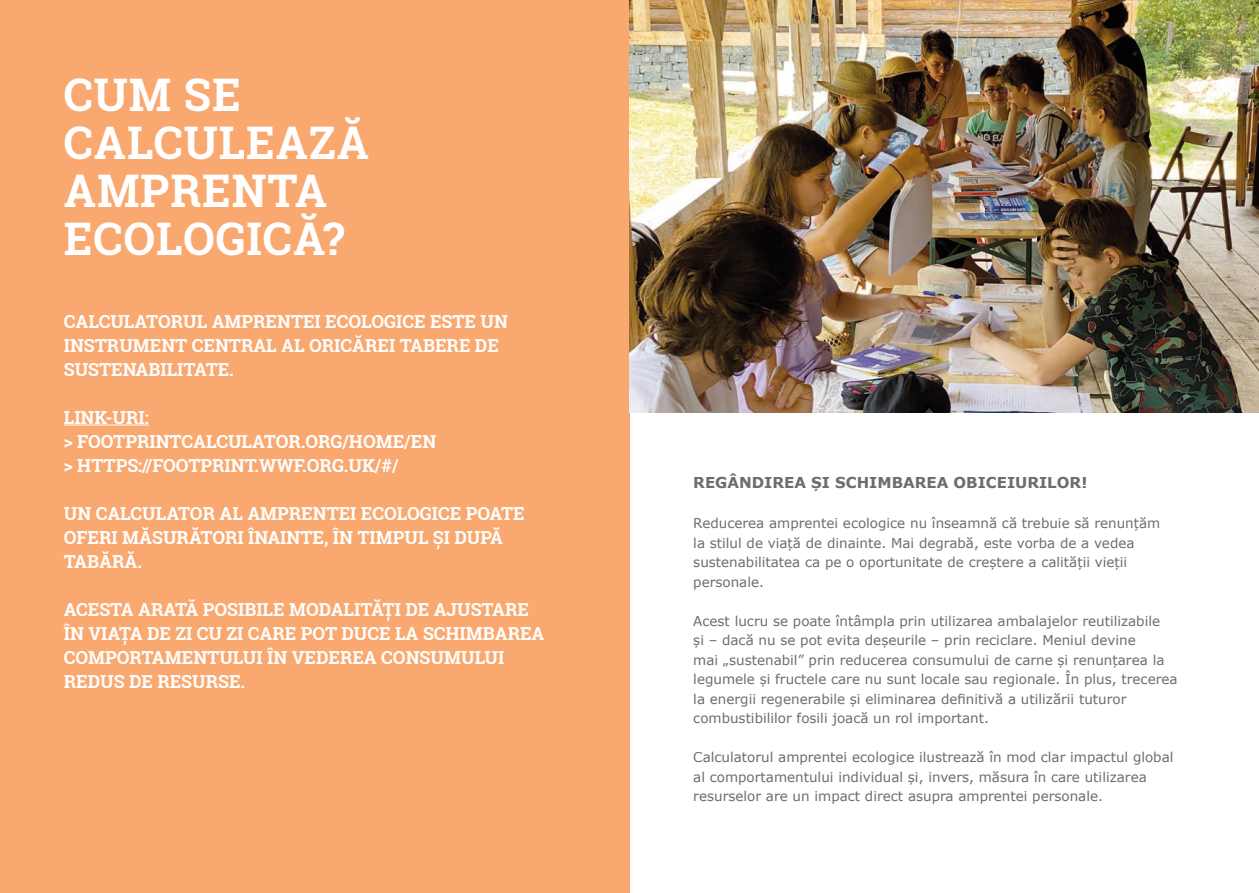
<style>
.page{position:relative;width:1259px;height:893px;background:#fff}
.page>*{position:absolute;margin:0;border:0;box-sizing:border-box;transform-origin:0 0}
.t1{font:700 45px/48px "Roboto Slab";letter-spacing:.02em;color:#fff}
.t2{font:700 18px/24px "Roboto Slab";color:#fff}
.t3{font:700 15px "Verdana";color:#6c6d70}
.t4{font:13.5px/19.5px "Verdana";color:#6c6d70}
</style>
<div class="page">
<div style="left:0;top:0;width:629px;height:893px;background:#f9a86f"></div>
<hr style="left:64px;top:425px;width:85px;height:1px;background:#fff">
<img style="left:629px;top:0;width:630px;height:412px">
<p class="t1" style="left:64px;top:70px;width:307px">CUM SE<br>CALCULEAZĂ<br>AMPRENTA<br>ECOLOGICĂ?</p>
<p class="t2" style="left:64px;top:309px;width:446px">CALCULATORUL AMPRENTEI ECOLOGICE ESTE UN<br>INSTRUMENT CENTRAL AL ORICĂREI TABERE DE<br>SUSTENABILITATE.</p>
<p class="t2" style="left:64px;top:405px;width:86px">LINK-URI:</p>
<p class="t2" style="left:64px;top:429px;width:374px">&gt; FOOTPRINTCALCULATOR.ORG/HOME/EN</p>
<p class="t2" style="left:64px;top:453px;width:336px">&gt; HTTPS://FOOTPRINT.WWF.ORG.UK/#/</p>
<p class="t2" style="left:64px;top:501px;width:462px">UN CALCULATOR AL AMPRENTEI ECOLOGICE POATE<br>OFERI MĂSURĂTORI ÎNAINTE, ÎN TIMPUL ȘI DUPĂ<br>TABĂRĂ.</p>
<p class="t2" style="left:64px;top:597px;width:482px">ACESTA ARATĂ POSIBILE MODALITĂȚI DE AJUSTARE ÎN VIAȚA DE ZI CU ZI CARE POT DUCE LA SCHIMBAREA COMPORTAMENTULUI ÎN VEDEREA CONSUMULUI REDUS DE RESURSE.</p>
<p class="t3" style="left:693px;top:472px;width:395px">REGÂNDIREA ȘI SCHIMBAREA OBICEIURILOR!</p>
<p class="t4" style="left:693px;top:513px;width:468px">Reducerea amprentei ecologice nu înseamnă că trebuie să renunțăm la stilul de viață de dinainte. Mai degrabă, este vorba de a vedea sustenabilitatea ca pe o oportunitate de creștere a calității vieții personale.</p>
<p class="t4" style="left:693px;top:611px;width:486px">Acest lucru se poate întâmpla prin utilizarea ambalajelor reutilizabile<br>și – dacă nu se pot evita deșeurile – prin reciclare. Meniul devine<br>mai „sustenabil” prin reducerea consumului de carne și renunțarea la legumele și fructele care nu sunt locale sau regionale. În plus, trecerea la energii regenerabile și eliminarea definitivă a utilizării tuturor combustibililor fosili joacă un rol important.</p>
<p class="t4" style="left:693px;top:747px;width:482px">Calculatorul amprentei ecologice ilustrează în mod clar impactul global al comportamentului individual și, invers, măsura în care utilizarea resurselor are un impact direct asupra amprentei personale.</p>
</div>
